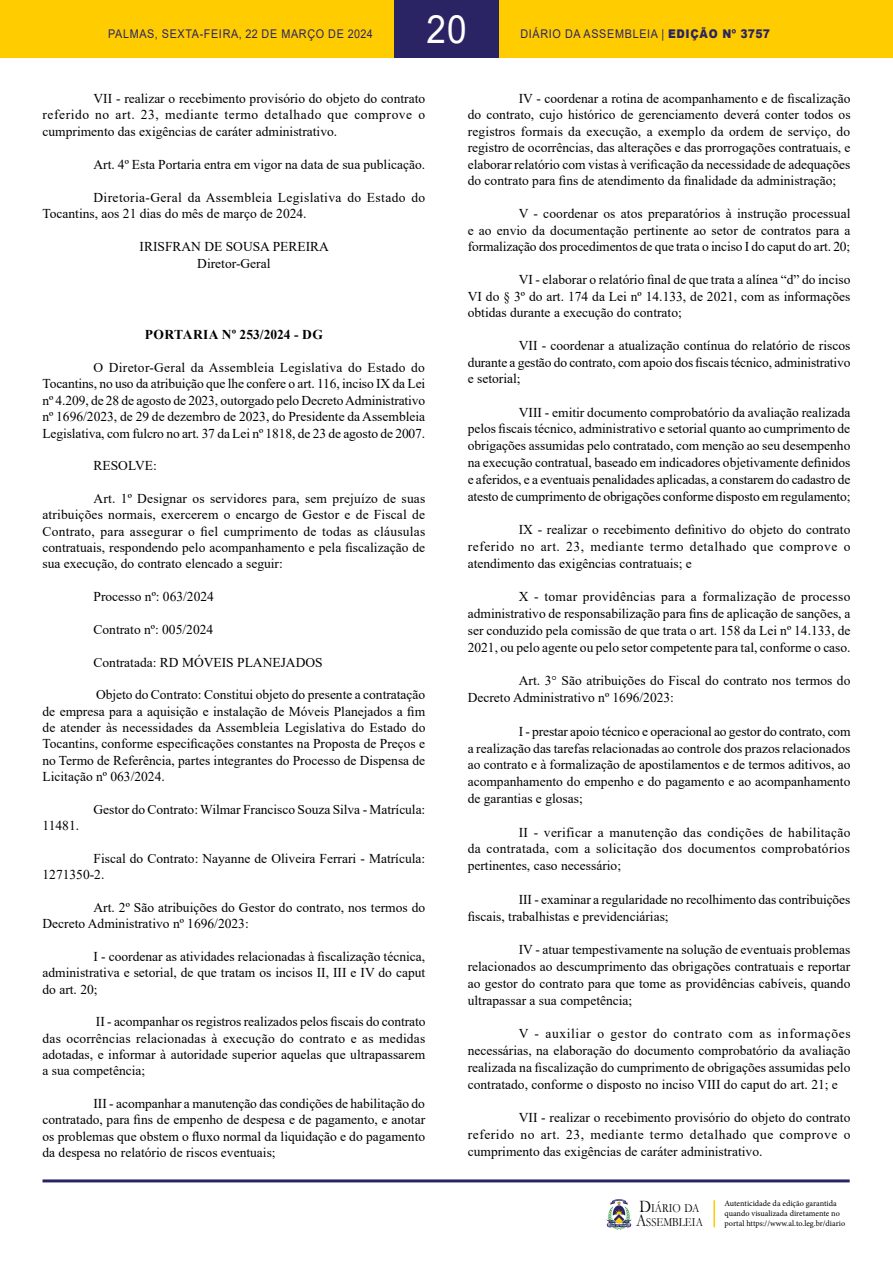
<style>
.page{position:relative;width:893px;height:1263px;background:#fff}
.page>*{position:absolute;margin:0;border:0;box-sizing:border-box;transform-origin:0 0}
.t1{font:39px "Arial";color:#fff;scale:.9 1}
.t2{font:13.5px/16.8px "Times New Roman";color:#000;text-align:justify}
.t3{font:13.5px/16.5px "Times New Roman";letter-spacing:.025em;color:#000}
.t4{font:700 13.5px "Times New Roman";letter-spacing:.01em;color:#000}
.t5{font:12.45px/14px "Garamond";color:#000;scale:.85 1}
.t6{font:12px "Arial";letter-spacing:.065em;color:#2b2464;scale:.9 1}
.t7{font:8.25px/9.9px "Minion Pro";color:#000}
.s1{font-weight:900}
.s2{font-size:17.85px}
</style>
<div class="page">
<div style="left:0;top:0;width:893px;height:58px;background:#fc0"></div>
<hr style="left:43px;top:1179px;width:807px;height:3px;background:#2b2464">
<svg style="left:606px;top:1199px;width:26px;height:31px"></svg>
<div style="left:394px;top:0;width:105px;height:58px;background:#2b2464"></div>
<hr style="left:713px;top:1200px;width:2px;height:27px;background:#fc0">
<h1 class="t1" style="left:426px;top:2px;width:46px">20</h1>
<p class="t6" style="left:108px;top:25px;width:296px">PALMAS, SEXTA-FEIRA, 22 DE MARÇO DE 2024</p>
<p class="t6" style="left:520px;top:25px;width:279px">DIÁRIO DA ASSEMBLEIA | <span class="s1">EDIÇÃO Nº 3757</span></p>
<p class="t2" style="left:43px;top:90px;width:384px;text-indent:51px">VII - realizar o recebimento provisório do objeto do contrato referido no art. 23, mediante termo detalhado que comprove o cumprimento das exigências de caráter administrativo.</p>
<p class="t2" style="left:94px;top:156px;width:333px">Art. 4º Esta Portaria entra em vigor na data de sua publicação.</p>
<p class="t3" style="left:43px;top:189px;width:384px;text-indent:51px">Diretoria-Geral da Assembleia Legislativa do Estado do<br>Tocantins, aos 21 dias do mês de março de 2024.</p>
<p class="t2" style="left:140px;top:238px;width:191px;text-align:center">IRISFRAN DE SOUSA PEREIRA<br>Diretor-Geral</p>
<p class="t4" style="left:145px;top:324px;width:179px">PORTARIA Nº 253/2024 - DG</p>
<p class="t2" style="left:43px;top:358px;width:384px;text-indent:51px">O Diretor-Geral da Assembleia Legislativa do Estado do Tocantins, no uso da atribuição que lhe confere o art. 116, inciso IX da Lei nº 4.209, de 28 de agosto de 2023, outorgado pelo Decreto Administrativo nº 1696/2023, de 29 de dezembro de 2023, do Presidente da Assembleia Legislativa, com fulcro no art. 37 da Lei nº 1818, de 23 de agosto de 2007.</p>
<p class="t2" style="left:94px;top:457px;width:65px">RESOLVE:</p>
<p class="t2" style="left:43px;top:490px;width:384px;line-height:16.4px;text-indent:51px">Art. 1º Designar os servidores para, sem prejuízo de suas atribuições normais, exercerem o encargo de Gestor e de Fiscal de Contrato, para assegurar o fiel cumprimento de todas as cláusulas contratuais, respondendo pelo acompanhamento e pela fiscalização de sua execução, do contrato elencado a seguir:</p>
<p class="t2" style="left:94px;top:588px;width:122px">Processo nº: 063/2024</p>
<p class="t2" style="left:94px;top:620px;width:121px">Contrato nº: 005/2024</p>
<p class="t2" style="left:94px;top:653px;width:231px">Contratada: RD MÓVEIS PLANEJADOS</p>
<p class="t2" style="left:43px;top:686px;width:384px;line-height:16.4px;text-indent:54px">Objeto do Contrato: Constitui objeto do presente a contratação de empresa para a aquisição e instalação de Móveis Planejados a fim de atender às necessidades da Assembleia Legislativa do Estado do Tocantins, conforme especificações constantes na Proposta de Preços e no Termo de Referência, partes integrantes do Processo de Dispensa de Licitação nº 063/2024.</p>
<p class="t2" style="left:94px;top:800px;width:333px">Gestor do Contrato: Wilmar Francisco Souza Silva - Matrícula:</p>
<p class="t2" style="left:43px;top:817px;width:38px">11481.</p>
<p class="t2" style="left:43px;top:850px;width:384px;line-height:16.4px;text-indent:51px">Fiscal do Contrato: Nayanne de Oliveira Ferrari - Matrícula:<br>1271350-2.</p>
<p class="t2" style="left:43px;top:899px;width:384px;line-height:16.4px;text-indent:51px">Art. 2º São atribuições do Gestor do contrato, nos termos do<br>Decreto Administrativo nº 1696/2023:</p>
<p class="t2" style="left:43px;top:948px;width:384px;line-height:16.4px;text-indent:51px">I - coordenar as atividades relacionadas à fiscalização técnica, administrativa e setorial, de que tratam os incisos II, III e IV do caput do art. 20;</p>
<p class="t2" style="left:43px;top:1013px;width:384px;line-height:16.4px;text-indent:53px">II - acompanhar os registros realizados pelos fiscais do contrato das ocorrências relacionadas à execução do contrato e as medidas adotadas, e informar à autoridade superior aquelas que ultrapassarem a sua competência;</p>
<p class="t2" style="left:43px;top:1095px;width:384px;line-height:16.4px;text-indent:51px">III - acompanhar a manutenção das condições de habilitação do contratado, para fins de empenho de despesa e de pagamento, e anotar os problemas que obstem o fluxo normal da liquidação e do pagamento da despesa no relatório de riscos eventuais;</p>
<p class="t2" style="left:468px;top:90px;width:384px;text-indent:51px">IV - coordenar a rotina de acompanhamento e de fiscalização do contrato, cujo histórico de gerenciamento deverá conter todos os registros formais da execução, a exemplo da ordem de serviço, do registro de ocorrências, das alterações e das prorrogações contratuais, e elaborar relatório com vistas à verificação da necessidade de adequações do contrato para fins de atendimento da finalidade da administração;</p>
<p class="t2" style="left:468px;top:205px;width:384px;text-indent:51px">V - coordenar os atos preparatórios à instrução processual e ao envio da documentação pertinente ao setor de contratos para a formalização dos procedimentos de que trata o inciso I do caput do art. 20;</p>
<p class="t2" style="left:468px;top:271px;width:384px;text-indent:51px">VI - elaborar o relatório final de que trata a alínea “d” do inciso VI do § 3º do art. 174 da Lei nº 14.133, de 2021, com as informações obtidas durante a execução do contrato;</p>
<p class="t2" style="left:468px;top:337px;width:384px;text-indent:51px">VII - coordenar a atualização contínua do relatório de riscos durante a gestão do contrato, com apoio dos fiscais técnico, administrativo e setorial;</p>
<p class="t2" style="left:468px;top:403px;width:384px;text-indent:51px">VIII - emitir documento comprobatório da avaliação realizada pelos fiscais técnico, administrativo e setorial quanto ao cumprimento de obrigações assumidas pelo contratado, com menção ao seu desempenho na execução contratual, baseado em indicadores objetivamente definidos e aferidos, e a eventuais penalidades aplicadas, a constarem do cadastro de atesto de cumprimento de obrigações conforme disposto em regulamento;</p>
<p class="t2" style="left:468px;top:521px;width:384px;text-indent:51px">IX - realizar o recebimento definitivo do objeto do contrato referido no art. 23, mediante termo detalhado que comprove o atendimento das exigências contratuais; e</p>
<p class="t2" style="left:468px;top:588px;width:384px;text-indent:51px">X - tomar providências para a formalização de processo administrativo de responsabilização para fins de aplicação de sanções, a ser conduzido pela comissão de que trata o art. 158 da Lei nº 14.133, de 2021, ou pelo agente ou pelo setor competente para tal, conforme o caso.</p>
<p class="t2" style="left:468px;top:672px;width:384px;text-indent:51px">Art. 3° São atribuições do Fiscal do contrato nos termos do<br>Decreto Administrativo nº 1696/2023:</p>
<p class="t2" style="left:468px;top:722px;width:384px;text-indent:51px">I - prestar apoio técnico e operacional ao gestor do contrato, com a realização das tarefas relacionadas ao controle dos prazos relacionados ao contrato e à formalização de apostilamentos e de termos aditivos, ao acompanhamento do empenho e do pagamento e ao acompanhamento de garantias e glosas;</p>
<p class="t2" style="left:468px;top:823px;width:384px;text-indent:51px">II - verificar a manutenção das condições de habilitação da contratada, com a solicitação dos documentos comprobatórios pertinentes, caso necessário;</p>
<p class="t2" style="left:468px;top:890px;width:384px;text-indent:51px">III - examinar a regularidade no recolhimento das contribuições fiscais, trabalhistas e previdenciárias;</p>
<p class="t2" style="left:468px;top:941px;width:384px;text-indent:51px">IV - atuar tempestivamente na solução de eventuais problemas relacionados ao descumprimento das obrigações contratuais e reportar ao gestor do contrato para que tome as providências cabíveis, quando ultrapassar a sua competência;</p>
<p class="t2" style="left:468px;top:1025px;width:384px;text-indent:51px">V - auxiliar o gestor do contrato com as informações necessárias, na elaboração do documento comprobatório da avaliação realizada na fiscalização do cumprimento de obrigações assumidas pelo contratado, conforme o disposto no inciso VIII do caput do art. 21; e</p>
<p class="t2" style="left:468px;top:1109px;width:384px;text-indent:51px">VII - realizar o recebimento provisório do objeto do contrato referido no art. 23, mediante termo detalhado que comprove o cumprimento das exigências de caráter administrativo.</p>
<p class="t5" style="left:636px;top:1201px;width:80px"><span class="s2">D</span>IÁRIO DA<br><span class="s2">A</span>SSEMBLEIA</p>
<p class="t7" style="left:724px;top:1199px;width:122px">Autenticidade da edição garantida quando visualizada diretamente no portal https://www.al.to.leg.br/diario</p>
</div>
